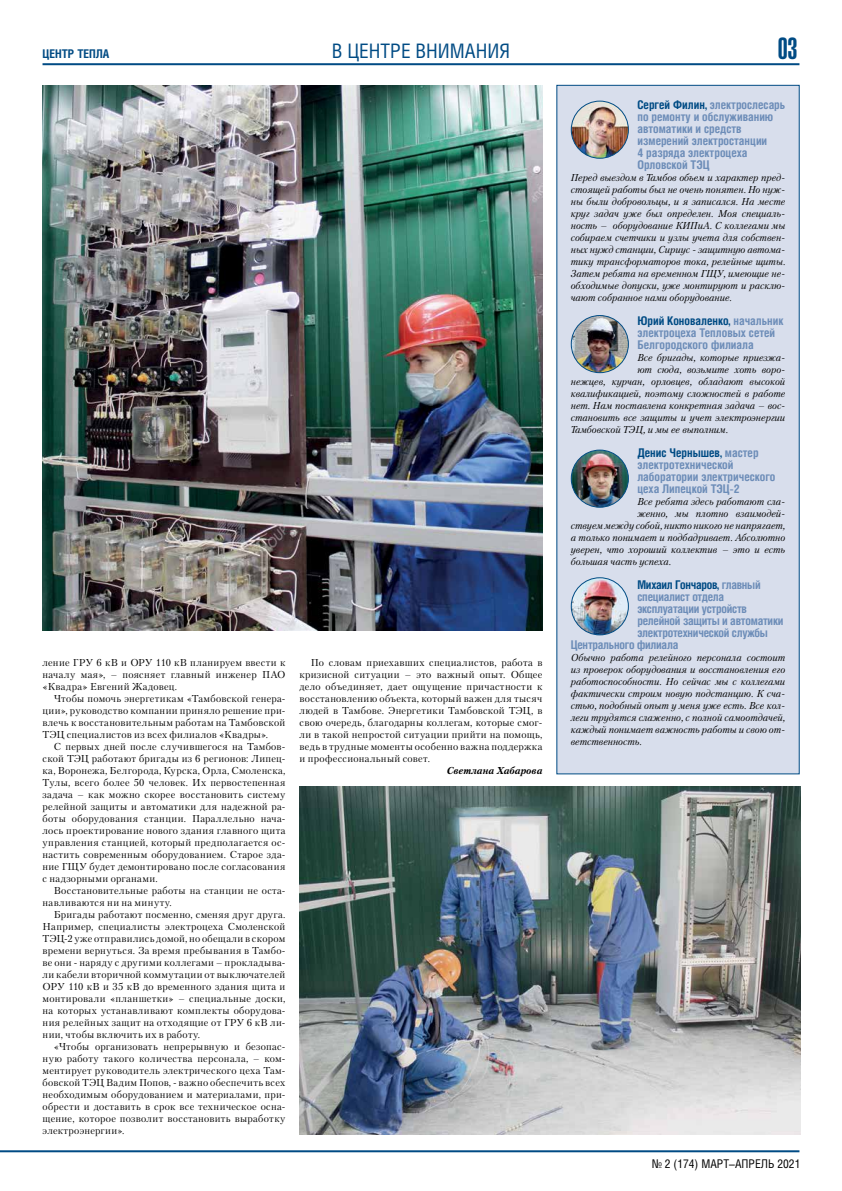
<style>
.page{position:relative;width:842px;height:1191px;background:#fff}
.page>*{position:absolute;margin:0;border:0;box-sizing:border-box;transform-origin:0 0}
.t1{font:30px "Helios Ultra Compressed C";color:#004b84}
.t2{font:20px "Helios Cond C";color:#004b84}
.t3{font:700 12px/12px "Helios Cond";color:#6d8db8}
.t4{font:700 12px "Helios Cond";letter-spacing:-.02em;color:#6d8db8}
.t5{font:12px "Helios Cond C";color:#000}
.t6{font:700 12px "Helios Cond";letter-spacing:-.02em;color:#004b84}
.t7{font:700 12px "Helios Cond C";color:#004b84}
.t8{font:10px/12px "Petersburg C";letter-spacing:.03em;color:#000;text-align:justify}
.t9{font:italic 10px/12px "Petersburg C";color:#000;text-align:justify}
.t10{font:italic 700 10px "Petersburg C";color:#000}
.s1{color:#004b84}
.s2{color:#6d8db8}
</style>
<div class="page">
<hr style="left:0;top:1150px;width:799px;height:2px;background:#004b84">
<hr style="left:43px;top:63px;width:756px;height:2px;background:#004b84">
<div style="left:557px;top:85px;width:242px;height:689px;background:#d8deec"></div>
<img style="left:571px;top:101px;width:57px;height:57px;border-radius:29px">
<div style="left:571px;top:101px;width:58px;height:58px;border:1px solid #004b84;border-radius:50%"></div>
<img style="left:571px;top:315px;width:57px;height:58px;border-radius:29px">
<div style="left:571px;top:315px;width:58px;height:58px;border:1px solid #004b84;border-radius:50%"></div>
<img style="left:571px;top:450px;width:57px;height:57px;border-radius:29px">
<div style="left:571px;top:449px;width:58px;height:59px;border:1px solid #004b84;border-radius:50%"></div>
<img style="left:571px;top:578px;width:57px;height:57px;border-radius:29px">
<div style="left:571px;top:577px;width:58px;height:58px;border:1px solid #004b84;border-radius:50%"></div>
<img style="left:43px;top:85px;width:499px;height:545px">
<img style="left:300px;top:786px;width:500px;height:348px">
<p class="t7" style="left:43px;top:46px;width:68px">центр тепла</p>
<h1 class="t1" style="left:778px;top:31px;width:21px">03</h1>
<h2 class="t2" style="left:332px;top:39px;width:180px">В центре внимания</h2>
<p class="t8" style="left:43px;top:656px;width:244px">ление ГРУ 6 кВ и ОРУ 110 кВ планируем ввести к началу мая», – поясняет главный инженер ПАО «Квадра» Евгений Жадовец.</p>
<p class="t8" style="left:43px;top:692px;width:244px;text-indent:11px">Чтобы помочь энергетикам «Тамбовской генера&shy;ции», руководство компании приняло решение при&shy;влечь к восстановительным работам на Тамбовской ТЭЦ специалистов из всех филиалов «Квадры».</p>
<p class="t8" style="left:43px;top:740px;width:244px;text-indent:11px">С первых дней после случившегося на Тамбов&shy;ской ТЭЦ работают бригады из 6 регионов: Липец&shy;ка, Воронежа, Белгорода, Курска, Орла, Смоленска, Тулы, всего более 50 человек. Их первостепенная задача – как можно скорее восстановить систему релейной защиты и автоматики для надежной ра&shy;боты оборудования станции. Параллельно нача&shy;лось проектирование нового здания главного щита управления станцией, который предполагается ос&shy;настить современным оборудованием. Старое зда&shy;ние ГЩУ будет демонтировано после согласования с надзорными органами.</p>
<p class="t8" style="left:43px;top:884px;width:244px;text-indent:11px">Восстановительные работы на станции не оста&shy;навливаются ни на минуту.</p>
<p class="t8" style="left:43px;top:908px;width:244px;text-indent:11px">Бригады работают посменно, сменяя друг друга.<br>Например, специалисты электроцеха Смоленской ТЭЦ-2 уже отправились домой, но обещали в скором времени вернуться. За время пребывания в Тамбо&shy;ве они - наряду с другими коллегами – прокладыва&shy;ли кабели вторичной коммутации от выключателей ОРУ 110 кВ и 35 кВ до временного здания щита и монтировали «планшетки» – специальные доски, на которых устанавливают комплекты оборудова&shy;ния релейных защит на отходящие от ГРУ 6 кВ ли&shy;нии, чтобы включить их в работу.</p>
<p class="t8" style="left:43px;top:1040px;width:244px;text-indent:11px">«Чтобы организовать непрерывную и безопас&shy;ную работу такого количества персонала, – ком&shy;ментирует руководитель электрического цеха Там&shy;бовской ТЭЦ Вадим Попов, - важно обеспечить всех необходимым оборудованием и материалами, при&shy;обрести и доставить в срок все техническое осна&shy;щение, которое позволит восстановить выработку электроэнергии».</p>
<p class="t8" style="left:300px;top:656px;width:244px;text-indent:11px">По словам приехавших специалистов, работа в кризисной ситуации – это важный опыт. Общее дело объединяет, дает ощущение причастности к восстановлению объекта, который важен для тысяч людей в Тамбове. Энергетики Тамбовской ТЭЦ, в свою очередь, благодарны коллегам, которые смог&shy;ли в такой непростой ситуации прийти на помощь, ведь в трудные моменты особенно важна поддержка и профессиональный совет.</p>
<p class="t10" style="left:447px;top:764px;width:97px">Светлана Хабарова</p>
<p class="t3" style="left:637px;top:99px;width:149px"><span class="s1">Сергей Филин,</span> электрослесарь по ремонту и обслуживанию автоматики и средств измерений электростанции<br>4 разряда электроцеха<br>Орловской ТЭЦ</p>
<p class="t9" style="left:571px;top:172px;width:216px">Перед выездом в Тамбов объем и характер пред&shy;стоящей работы был не очень понятен. Но нуж&shy;ны были добровольцы, и я записался. На месте круг задач уже был определен. Моя специаль&shy;ность – оборудование КИПиА. С коллегами мы собираем счетчики и узлы учета для собствен&shy;ных нужд станции, Сириус - защитную автома&shy;тику трансформаторов тока, релейные щиты.<br>Затем ребята на временном ГЩУ, имеющие не&shy;обходимые допуски, уже монтируют и расклю&shy;чают собранное нами оборудование.</p>
<p class="t3" style="left:637px;top:315px;width:148px"><span class="s1">Юрий Коноваленко,</span> начальник электроцеха Тепловых сетей<br>Белгородского филиала</p>
<p class="t9" style="left:637px;top:352px;width:149px">Все бригады, которые приезжа-</p>
<p class="t9" style="left:637px;top:364px;width:149px">ют сюда, возьмите хоть воро-</p>
<p class="t9" style="left:571px;top:376px;width:216px">нежцев, курчан, орловцев, обладают высокой</p>
<p class="t9" style="left:571px;top:388px;width:216px">квалификацией, поэтому сложностей в работе</p>
<p class="t9" style="left:571px;top:400px;width:216px">нет. Нам поставлена конкретная задача – вос-</p>
<p class="t9" style="left:571px;top:412px;width:216px">становить все защиты и учет электроэнергии</p>
<p class="t9" style="left:571px;top:424px;width:159px">Тамбовской ТЭЦ, и мы ее выполним.</p>
<p class="t3" style="left:637px;top:447px;width:140px"><span class="s1">Денис Чернышев,</span> мастер электротехнической лаборатории электрического цеха Липецкой ТЭЦ-2</p>
<p class="t9" style="left:637px;top:496px;width:149px">Все ребята здесь работают сла-</p>
<p class="t9" style="left:637px;top:508px;width:149px">женно, мы плотно взаимодей-</p>
<p class="t9" style="left:571px;top:520px;width:216px">ствуем между собой, никто никого не напрягает,</p>
<p class="t9" style="left:571px;top:532px;width:216px">а только понимает и подбадривает. Абсолютно</p>
<p class="t9" style="left:571px;top:544px;width:216px">уверен, что хороший коллектив – это и есть</p>
<p class="t9" style="left:571px;top:556px;width:102px">большая часть успеха.</p>
<p class="t6" style="left:637px;top:578px;width:125px">Михаил Гончаров, <span class="s2">главный</span></p>
<p class="t4" style="left:637px;top:590px;width:88px">специалист отдела</p>
<p class="t4" style="left:637px;top:602px;width:111px">эксплуатации устройств</p>
<p class="t4" style="left:637px;top:614px;width:148px">релейной защиты и автоматики</p>
<p class="t4" style="left:637px;top:626px;width:132px">электротехнической службы</p>
<p class="t4" style="left:571px;top:638px;width:109px">Центрального филиала</p>
<p class="t9" style="left:571px;top:652px;width:216px">Обычно работа релейного персонала состоит из проверок оборудования и восстановления его работоспособности. Но сейчас мы с коллегами фактически строим новую подстанцию. К сча&shy;стью, подобный опыт у меня уже есть. Все кол&shy;леги трудятся слаженно, с полной самоотдачей, каждый понимает важность работы и свою от&shy;ветственность.</p>
<p class="t5" style="left:652px;top:1156px;width:150px">№ 2 (174) март–апрель 2021</p>
</div>
